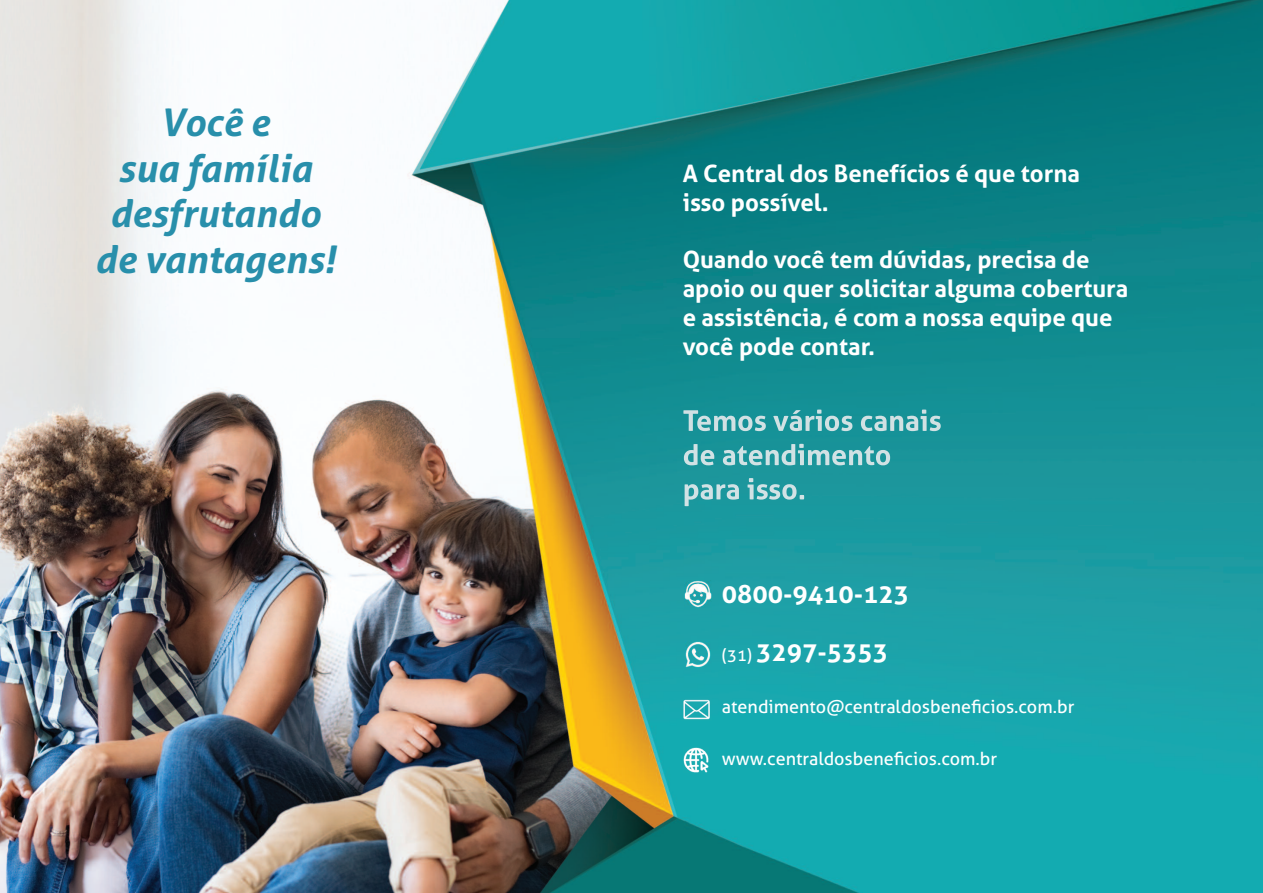
<style>
.page{position:relative;width:1263px;height:893px;background:#fff}
.page>*{position:absolute;margin:0;border:0;box-sizing:border-box;transform-origin:0 0}
.t1{font:italic 700 38.1px/45.6px "Aller";color:#288fab;text-align:center}
.t2{font:700 25.5px "Aller";color:#fff}
.t3{font:700 24px/28.8px "Aller";color:#fff}
.t4{font:18px "Aller";color:#fff}
.s1{font-weight:400;font-size:16.5px}
</style>
<div class="page">
<img style="left:0;top:0;width:1263px;height:893px">
<img style="left:683px;top:410px;width:119px;height:21px">
<img style="left:684px;top:444px;width:107px;height:21px">
<img style="left:685px;top:478px;width:83px;height:28px">
<img style="left:684px;top:580px;width:27px;height:27px">
<img style="left:684px;top:747px;width:25px;height:26px">
<img style="left:682px;top:698px;width:30px;height:23px">
<img style="left:685px;top:642px;width:26px;height:25px">
<h1 class="t1" style="left:95px;top:99px;width:242px">Você e<br>sua família desfrutando de vantagens!</h1>
<p class="t3" style="left:683px;top:159px;width:399px">A Central dos Benefícios é que torna isso possível.</p>
<p class="t3" style="left:683px;top:245px;width:447px">Quando você tem dúvidas, precisa de apoio ou quer solicitar alguma cobertura e assistência, é com a nossa equipe que você pode contar.</p>
<p class="t2" style="left:722px;top:578px;width:189px">0800-9410-123</p>
<p class="t2" style="left:722px;top:636px;width:168px"><span class="s1">(31)</span> 3297-5353</p>
<p class="t4" style="left:722px;top:695px;width:354px">atendimento@centraldosbeneficios.com.br</p>
<p class="t4" style="left:722px;top:748px;width:277px">www.centraldosbeneficios.com.br</p>
</div>
